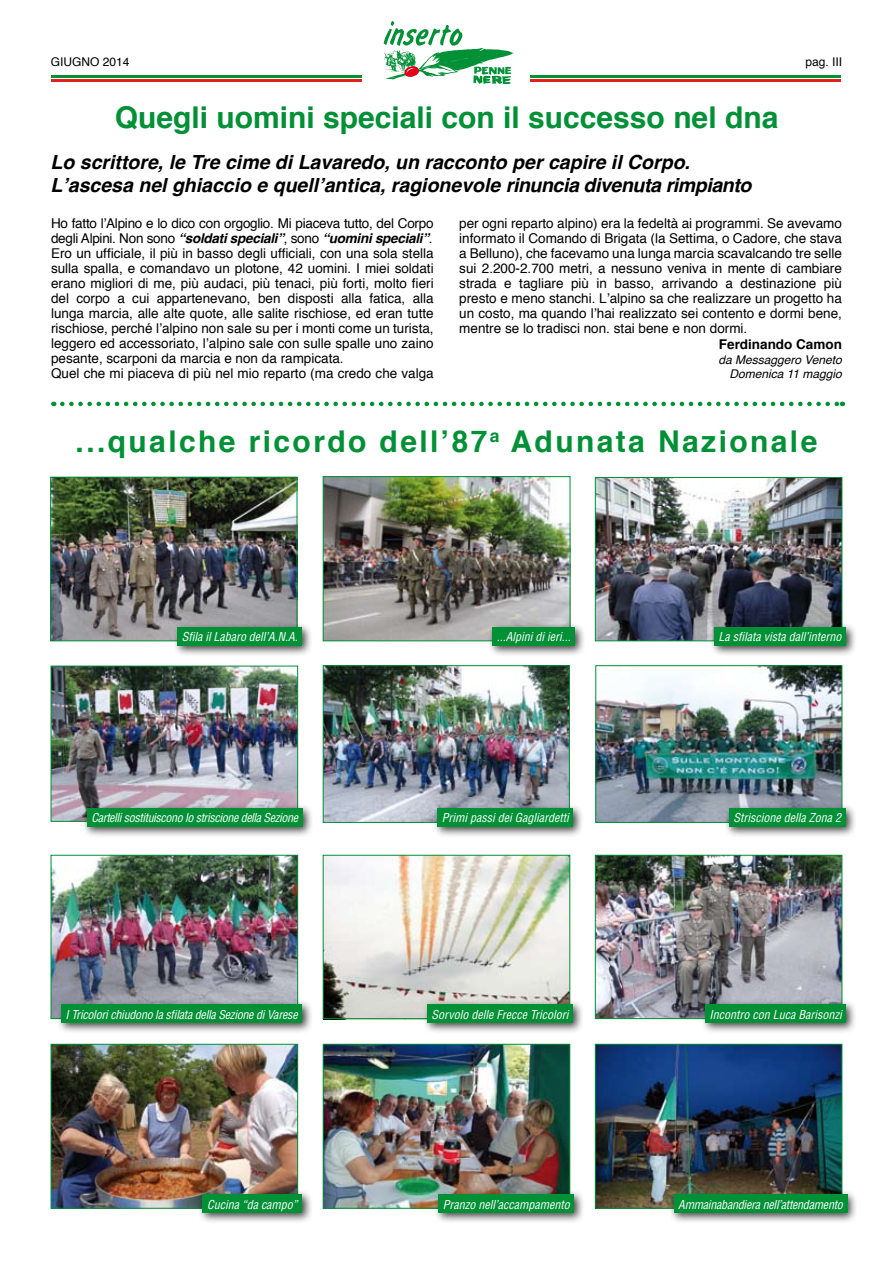
<style>
.page{position:relative;width:893px;height:1263px;background:#fff}
.page>*{position:absolute;margin:0;border:0;box-sizing:border-box;transform-origin:0 0}
.t1{font:700 30px "Helvetica";letter-spacing:.08em;color:#009036}
.t2{font:700 30px "Helvetica";color:#009036}
.t3{font:italic 700 19.5px/23.4px "Helvetica";color:#000}
.t4{font:13.5px/15px "Helvetica";color:#000}
.t5{font:700 13.5px "Helvetica";color:#000}
.t6{font:italic condensed 12px "Helvetica";color:#fff}
.t7{font:italic condensed 12px "Helvetica";letter-spacing:-.02em;color:#fff}
.t8{font:italic condensed 12px "Helvetica";letter-spacing:-.03em;color:#fff}
.t9{font:italic 12px/14.4px "Helvetica";color:#000;text-align:right}
.t10{font:12px "Helvetica";color:#000}
.s1{font-weight:700;font-style:italic}
</style>
<div class="page">
<hr style="left:531px;top:80px;width:310px;height:2px;background:#e1221c">
<hr style="left:531px;top:75px;width:310px;height:3px;background:#009134">
<hr style="left:51px;top:80px;width:310px;height:2px;background:#e1221c">
<hr style="left:51px;top:75px;width:310px;height:3px;background:#009134">
<svg style="left:361px;top:21px;width:170px;height:63px"></svg>
<svg style="left:62px;top:402px;width:781px;height:4px"></svg>
<img style="left:53px;top:668px;width:243px;height:152px">
<div style="left:51px;top:666px;width:247px;height:156px;border:1px solid #009036"></div>
<img style="left:597px;top:857px;width:243px;height:160px">
<div style="left:595px;top:855px;width:247px;height:164px;border:1px solid #009036"></div>
<img style="left:325px;top:667px;width:243px;height:154px">
<div style="left:323px;top:665px;width:247px;height:158px;border:1px solid #009036"></div>
<img style="left:597px;top:667px;width:243px;height:154px">
<div style="left:595px;top:665px;width:247px;height:158px;border:1px solid #009036"></div>
<img style="left:53px;top:857px;width:243px;height:160px">
<div style="left:51px;top:855px;width:247px;height:164px;border:1px solid #009036"></div>
<img style="left:597px;top:479px;width:243px;height:160px">
<div style="left:595px;top:477px;width:247px;height:164px;border:1px solid #009036"></div>
<img style="left:325px;top:1046px;width:243px;height:160px">
<div style="left:323px;top:1044px;width:247px;height:164px;border:1px solid #009036"></div>
<img style="left:325px;top:478px;width:243px;height:161px">
<div style="left:323px;top:476px;width:247px;height:165px;border:1px solid #009036"></div>
<img style="left:53px;top:1046px;width:243px;height:160px">
<div style="left:51px;top:1044px;width:247px;height:164px;border:1px solid #009036"></div>
<img style="left:323px;top:857px;width:245px;height:163px">
<div style="left:323px;top:855px;width:247px;height:164px;border:1px solid #009036"></div>
<img style="left:52px;top:479px;width:243px;height:160px">
<div style="left:50px;top:477px;width:247px;height:164px;border:1px solid #009036"></div>
<img style="left:597px;top:1046px;width:243px;height:160px">
<div style="left:595px;top:1044px;width:247px;height:164px;border:1px solid #009036"></div>
<div style="left:172px;top:622px;width:141px;height:35px;background:#000;opacity:.75"></div>
<div style="left:178px;top:627px;width:124px;height:18px;background:#009036"></div>
<div style="left:487px;top:622px;width:99px;height:35px;background:#000;opacity:.75"></div>
<div style="left:492px;top:627px;width:83px;height:18px;background:#009036"></div>
<div style="left:709px;top:622px;width:148px;height:35px;background:#000;opacity:.75"></div>
<div style="left:714px;top:627px;width:132px;height:18px;background:#009036"></div>
<div style="left:82px;top:803px;width:231px;height:35px;background:#000;opacity:.75"></div>
<div style="left:87px;top:808px;width:215px;height:19px;background:#009036"></div>
<div style="left:432px;top:803px;width:152px;height:35px;background:#000;opacity:.75"></div>
<div style="left:438px;top:808px;width:135px;height:19px;background:#009036"></div>
<div style="left:724px;top:803px;width:132px;height:35px;background:#000;opacity:.75"></div>
<div style="left:729px;top:808px;width:116px;height:19px;background:#009036"></div>
<div style="left:56px;top:999px;width:257px;height:35px;background:#000;opacity:.75"></div>
<div style="left:61px;top:1004px;width:241px;height:19px;background:#009036"></div>
<div style="left:422px;top:999px;width:161px;height:35px;background:#000;opacity:.75"></div>
<div style="left:427px;top:1004px;width:146px;height:19px;background:#009036"></div>
<div style="left:700px;top:999px;width:157px;height:35px;background:#000;opacity:.75"></div>
<div style="left:705px;top:1004px;width:141px;height:19px;background:#009036"></div>
<div style="left:197px;top:1189px;width:116px;height:35px;background:#000;opacity:.75"></div>
<div style="left:203px;top:1194px;width:99px;height:19px;background:#009036"></div>
<div style="left:433px;top:1189px;width:152px;height:35px;background:#000;opacity:.75"></div>
<div style="left:439px;top:1194px;width:135px;height:19px;background:#009036"></div>
<div style="left:668px;top:1189px;width:190px;height:35px;background:#000;opacity:.75"></div>
<div style="left:674px;top:1194px;width:173px;height:19px;background:#009036"></div>
<p class="t10" style="left:51px;top:53px;width:80px">GIUGNO 2014</p>
<p class="t10" style="left:805px;top:52px;width:38px">pag. III</p>
<h1 class="t2" style="left:115px;top:93px;width:665px">Quegli uomini speciali con il successo nel dna</h1>
<h2 class="t3" style="left:51px;top:150px;width:702px">Lo scrittore, le Tre cime di Lavaredo, un racconto per capire il Corpo.<br>L’ascesa nel ghiaccio e quell’antica, ragionevole rinuncia divenuta rimpianto</h2>
<p class="t4" style="left:51px;top:216px;width:384px">Ho fatto l’Alpino e lo dico con orgoglio. Mi piaceva tutto, del Corpo degli Alpini. Non sono <span class="s1">“soldati speciali”</span>, sono <span class="s1">“uomini speciali”</span>.<br>Ero un ufficiale, il più in basso degli ufficiali, con una sola stella sulla spalla, e comandavo un plotone, 42 uomini. I miei soldati erano migliori di me, più audaci, più tenaci, più forti, molto fieri del corpo a cui appartenevano, ben disposti alla fatica, alla lunga marcia, alle alte quote, alle salite rischiose, ed eran tutte rischiose, perché l’alpino non sale su per i monti come un turista, leggero ed accessoriato, l’alpino sale con sulle spalle uno zaino pesante, scarponi da marcia e non da rampicata.<br>Quel che mi piaceva di più nel mio reparto (ma credo che valga</p>
<p class="t4" style="left:459px;top:216px;width:384px;text-align:justify">per ogni reparto alpino) era la fedeltà ai programmi. Se avevamo informato il Comando di Brigata (la Settima, o Cadore, che stava a Belluno), che facevamo una lunga marcia scavalcando tre selle sui 2.200-2.700 metri, a nessuno veniva in mente di cambiare strada e tagliare più in basso, arrivando a destinazione più presto e meno stanchi. L’alpino sa che realizzare un progetto ha un costo, ma quando l’hai realizzato sei contento e dormi bene, mentre se lo tradisci non. stai bene e non dormi.</p>
<p class="t5" style="left:719px;top:333px;width:125px">Ferdinando Camon</p>
<p class="t9" style="left:718px;top:352px;width:125px">da Messaggero Veneto<br>Domenica 11 maggio</p>
<h1 class="t1" style="left:76px;top:417px;width:743px">...qualche ricordo dell’87<sup>a</sup> Adunata Nazionale</h1>
<p class="t6" style="left:182px;top:629px;width:117px">Sfila il Labaro dell’A.N.A.</p>
<p class="t6" style="left:497px;top:629px;width:75px">...Alpini di ieri...</p>
<p class="t6" style="left:719px;top:629px;width:124px">La sfilata vista dall’interno</p>
<p class="t8" style="left:91px;top:810px;width:208px">Cartelli sostituiscono lo striscione della Sezione</p>
<p class="t6" style="left:442px;top:810px;width:128px">Primi passi dei Gagliardetti</p>
<p class="t6" style="left:733px;top:810px;width:109px">Striscione della Zona 2</p>
<p class="t7" style="left:66px;top:1007px;width:234px">I Tricolori chiudono la sfilata della Sezione di Varese</p>
<p class="t6" style="left:432px;top:1007px;width:138px">Sorvolo delle Frecce Tricolori</p>
<p class="t6" style="left:710px;top:1007px;width:134px">Incontro con Luca Barisonzi</p>
<p class="t6" style="left:207px;top:1197px;width:92px">Cucina “da campo”</p>
<p class="t6" style="left:443px;top:1197px;width:128px">Pranzo nell’accampamento</p>
<p class="t7" style="left:678px;top:1197px;width:166px">Ammainabandiera nell’attendamento</p>
</div>
